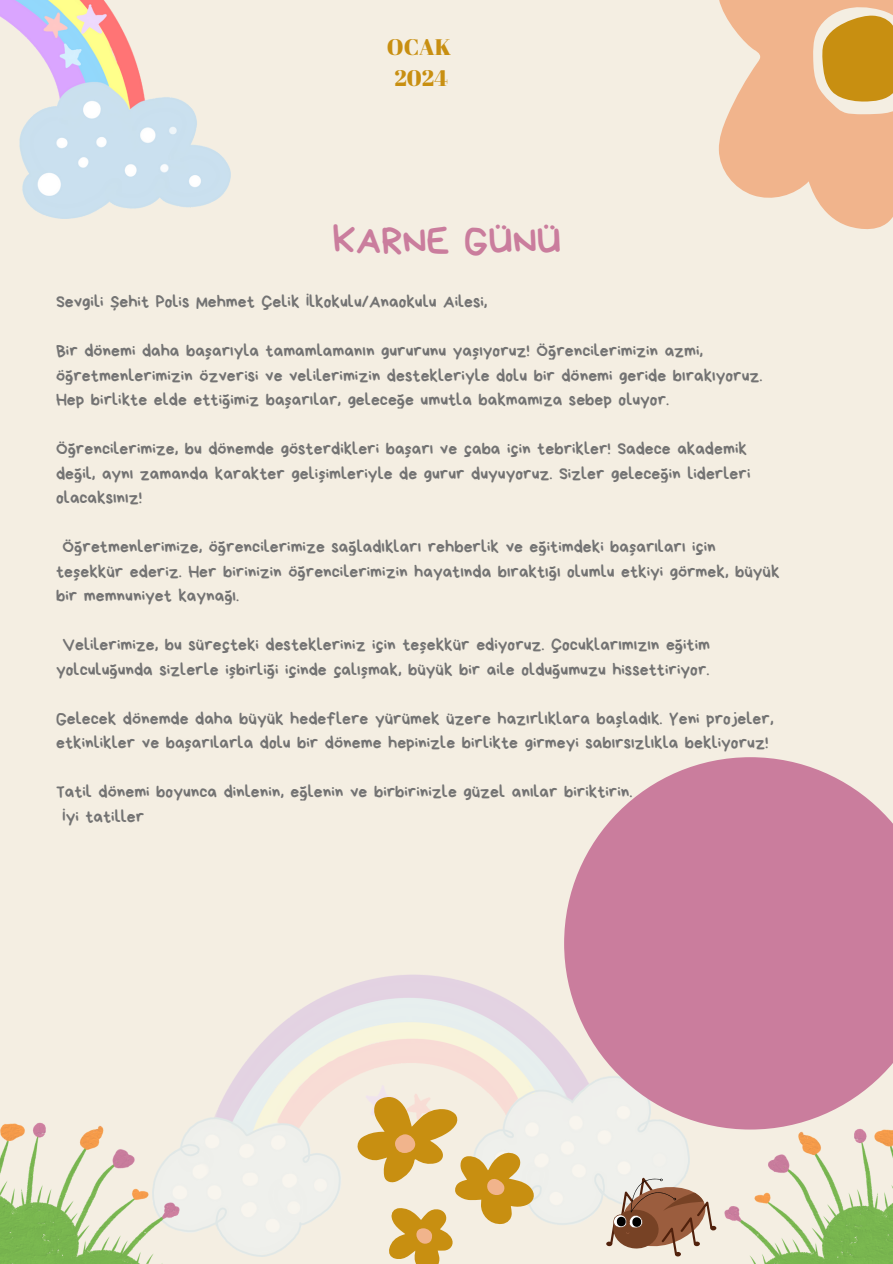
<style>
.page{position:relative;width:893px;height:1264px;background:#fff}
.page>*{position:absolute;margin:0;border:0;box-sizing:border-box;transform-origin:0 0}
.t1{font:39px "Bryndan Write";color:#ca7d9d}
.t2{font:22.5px/31.5px "Abril Fatface";color:#c88f11;text-align:center}
.t3{font:17.55px/24.5px "Bryndan Write";color:#737373}
</style>
<div class="page">
<div style="left:0;top:0;width:892px;height:1263px;background:#f4eee2"></div>
<img style="left:0;top:0;width:231px;height:218px">
<svg style="left:718px;top:0;width:174px;height:229px"></svg>
<img style="left:180px;top:975px;width:509px;height:281px">
<svg style="left:564px;top:757px;width:328px;height:372px;background:#d08ea8"></svg>
<img style="left:0;top:1122px;width:180px;height:141px">
<svg style="left:357px;top:1095px;width:179px;height:168px"></svg>
<img style="left:724px;top:1102px;width:168px;height:161px">
<svg style="left:606px;top:1177px;width:110px;height:79px"></svg>
<p class="t2" style="left:387px;top:30px;width:66px">OCAK<br>2024</p>
<p class="t1" style="left:332px;top:221px;width:230px">KARNE GÜNÜ</p>
<p class="t3" style="left:56px;top:290px;width:433px">Sevgili Şehit Polis Mehmet Çelik İlkokulu/Anaokulu Ailesi,</p>
<h1 class="t3" style="left:56px;top:339px;width:707px">Bir dönemi daha başarıyla tamamlamanın gururunu yaşıyoruz! Öğrencilerimizin azmi, öğretmenlerimizin özverisi ve velilerimizin destekleriyle dolu bir dönemi geride bırakıyoruz.<br>Hep birlikte elde ettiğimiz başarılar, geleceğe umutla bakmamıza sebep oluyor.</h1>
<p class="t3" style="left:56px;top:437px;width:695px">Öğrencilerimize, bu dönemde gösterdikleri başarı ve çaba için tebrikler! Sadece akademik değil, aynı zamanda karakter gelişimleriyle de gurur duyuyoruz. Sizler geleceğin liderleri olacaksınız!</p>
<p class="t3" style="left:56px;top:535px;width:725px;text-indent:7px">Öğretmenlerimize, öğrencilerimize sağladıkları rehberlik ve eğitimdeki başarıları için teşekkür ederiz. Her birinizin öğrencilerimizin hayatında bıraktığı olumlu etkiyi görmek, büyük bir memnuniyet kaynağı.</p>
<p class="t3" style="left:56px;top:633px;width:655px;text-align:center">Velilerimize, bu süreçteki destekleriniz için teşekkür ediyoruz. Çocuklarımızın eğitim yolculuğunda sizlerle işbirliği içinde çalışmak, büyük bir aile olduğumuzu hissettiriyor.</p>
<p class="t3" style="left:56px;top:706px;width:719px">Gelecek dönemde daha büyük hedeflere yürümek üzere hazırlıklara başladık. Yeni projeler, etkinlikler ve başarılarla dolu bir döneme hepinizle birlikte girmeyi sabırsızlıkla bekliyoruz!</p>
<p class="t3" style="left:56px;top:780px;width:578px">Tatil dönemi boyunca dinlenin, eğlenin ve birbirinizle güzel anılar biriktirin.</p>
<p class="t3" style="left:63px;top:804px;width:83px">İyi tatiller</p>
</div>
